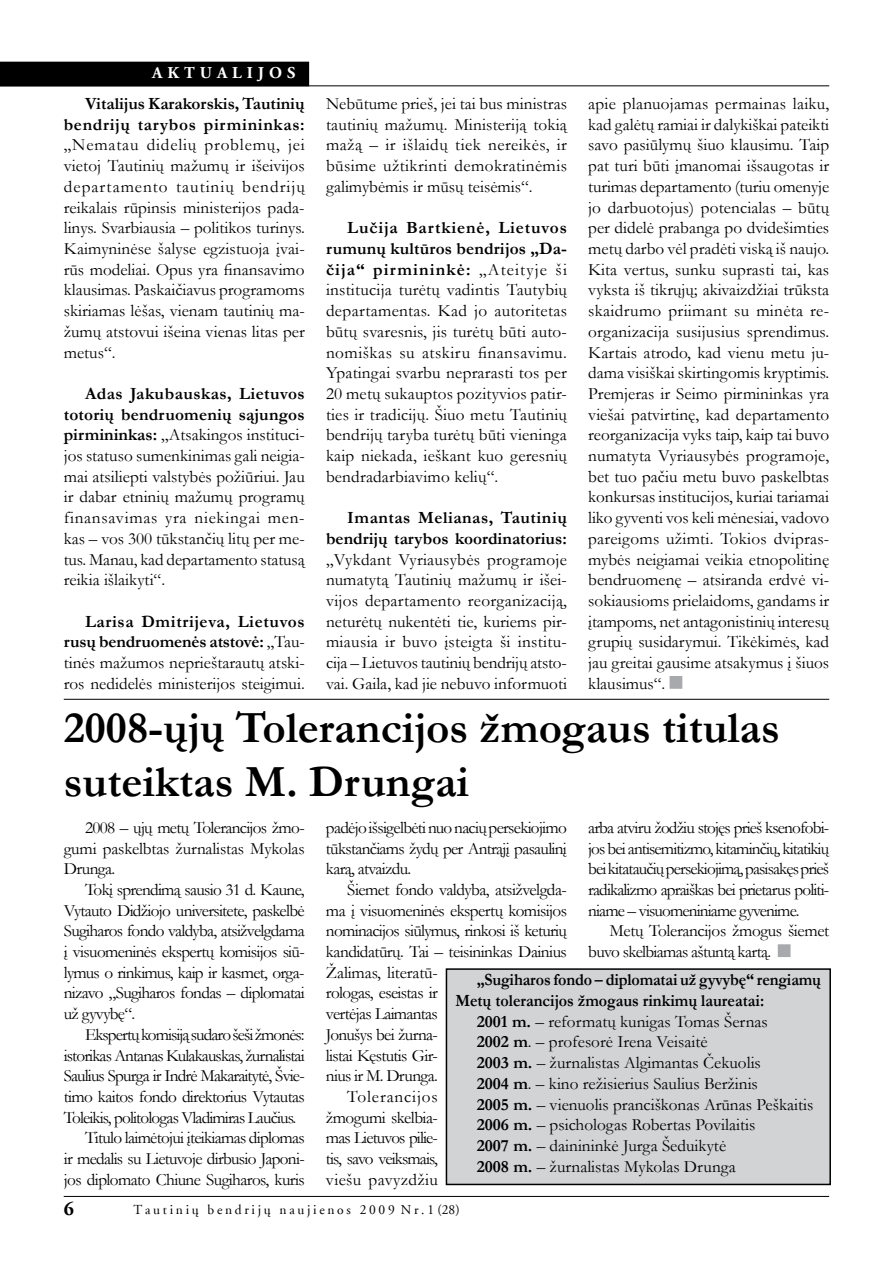
<style>
.page{position:relative;width:893px;height:1263px;background:#fff}
.page>*{position:absolute;margin:0;border:0;box-sizing:border-box;transform-origin:0 0}
.t1{font:700 45px/54px "Garamond";color:#000}
.t2{font:700 19.5px "Garamond LT";color:#000}
.t3{font:17.25px/20.7px "Garamond";letter-spacing:-.04em;color:#000;text-align:justify}
.t4{font:17.25px "Garamond";color:#000}
.t5{font:700 17.25px "Garamond";color:#000;scale:.93 1}
.t6{font:17.25px "Garamond";letter-spacing:-.01em;color:#000}
.t7{font:17.25px "Garamond";letter-spacing:-.02em;color:#000}
.t8{font:17.25px "Garamond";letter-spacing:.02em;color:#000}
.t9{font:17.25px "Garamond";letter-spacing:.05em;color:#000}
.t10{font:700 16.5px "Adobe Garamond Pro";letter-spacing:.3em;color:#fff}
.t11{font:13.5px "Garamond LT";letter-spacing:.2em;color:#000}
.s1{font-weight:700}
</style>
<div class="page">
<hr style="left:64px;top:1196px;width:765px;height:1px;background:#000">
<hr style="left:0;top:85px;width:829px;height:1px;background:#000">
<div style="left:446px;top:969px;width:384px;height:215px;background:#d1d3d4"></div>
<div style="left:446px;top:968px;width:385px;height:217px;border:2px solid #000"></div>
<hr style="left:64px;top:699px;width:765px;height:1px;background:#000">
<div style="left:0;top:62px;width:309px;height:23px;background:#000"></div>
<div style="left:670px;top:676px;width:12px;height:13px;background:#a7a9ac;border:2px solid #a7a9ac"></div>
<div style="left:778px;top:944px;width:12px;height:13px;background:#a7a9ac;border:2px solid #a7a9ac"></div>
<p class="t10" style="left:152px;top:63px;width:145px">AKTUALIJOS</p>
<p class="t3" style="left:64px;top:93px;width:243px;text-indent:21px"><span class="s1">Vitalijus Karakorskis, Tautinių bendrijų tarybos pirmininkas: </span>„Nematau didelių problemų, jei vietoj Tautinių mažumų ir išeivijos departamento tautinių bendrijų reikalais rūpinsis ministerijos pada&shy;linys. Svarbiausia – politikos turinys.<br>Kaimyninėse šalyse egzistuoja įvai&shy;rūs modeliai. Opus yra finansavimo klausimas. Paskaičiavus programoms skiriamas lėšas, vienam tautinių ma&shy;žumų atstovui išeina vienas litas per metus“.</p>
<p class="t3" style="left:64px;top:383px;width:242px;text-indent:21px"><span class="s1">Adas Jakubauskas, Lietuvos totorių bendruomenių sąjungos pirmininkas:</span> „Atsakingos instituci&shy;jos statuso sumenkinimas gali neigia&shy;mai atsiliepti valstybės požiūriui. Jau ir dabar etninių mažumų programų finansavimas yra niekingai men&shy;kas – vos 300 tūkstančių litų per me&shy;tus. Manau, kad departamento statusą reikia išlaikyti“.</p>
<p class="t3" style="left:64px;top:610px;width:243px;text-indent:21px"><span class="s1">Larisa Dmitrijeva, Lietuvos rusų bendruomenės atstovė:</span> „Tau&shy;tinės mažumos neprieštarautų atski&shy;ros nedidelės ministerijos steigimui.</p>
<p class="t3" style="left:326px;top:93px;width:242px">Nebūtume prieš, jei tai bus ministras tautinių mažumų. Ministeriją tokią mažą – ir išlaidų tiek nereikės, ir būsime užtikrinti demokratinėmis galimybėmis ir mūsų teisėmis“.</p>
<p class="t3" style="left:326px;top:217px;width:242px;text-indent:21px"><span class="s1">Lučija Bartkienė, Lietuvos rumunų kultūros bendrijos „Da&shy;čija“ pirmininkė:</span> „Ateityje ši institucija turėtų vadintis Tautybių departamentas. Kad jo autoritetas būtų svaresnis, jis turėtų būti auto&shy;nomiškas su atskiru finansavimu.<br>Ypatingai svarbu neprarasti tos per 20 metų sukauptos pozityvios patir&shy;ties ir tradicijų. Šiuo metu Tautinių bendrijų taryba turėtų būti vieninga kaip niekada, ieškant kuo geresnių bendradarbiavimo kelių“.</p>
<p class="t3" style="left:326px;top:507px;width:243px;text-indent:21px"><span class="s1">Imantas Melianas, Tautinių bendrijų tarybos koordinatorius: </span>„Vykdant Vyriausybės programoje numatytą Tautinių mažumų ir išei&shy;vijos departamento reorganizaciją, neturėtų nukentėti tie, kuriems pir&shy;miausia ir buvo įsteigta ši institu&shy;cija – Lietuvos tautinių bendrijų atsto&shy;vai. Gaila, kad jie nebuvo informuoti</p>
<p class="t3" style="left:588px;top:93px;width:243px">apie planuojamas permainas laiku, kad galėtų ramiai ir dalykiškai pateikti savo pasiūlymų šiuo klausimu. Taip pat turi būti įmanomai išsaugotas ir turimas departamento (turiu omenyje jo darbuotojus) potencialas – būtų per didelė prabanga po dvidešimties metų darbo vėl pradėti viską iš naujo.<br>Kita vertus, sunku suprasti tai, kas vyksta iš tikrųjų; akivaizdžiai trūksta skaidrumo priimant su minėta re&shy;organizacija susijusius sprendimus.<br>Kartais atrodo, kad vienu metu ju&shy;dama visiškai skirtingomis kryptimis.<br>Premjeras ir Seimo pirmininkas yra viešai patvirtinę, kad departamento reorganizacija vyks taip, kaip tai buvo numatyta Vyriausybės programoje, bet tuo pačiu metu buvo paskelbtas konkursas institucijos, kuriai tariamai liko gyventi vos keli mėnesiai, vadovo pareigoms užimti. Tokios dvipras&shy;mybės neigiamai veikia etnopolitinę bendruomenę – atsiranda erdvė vi&shy;sokiausioms prielaidoms, gandams ir įtampoms, net antagonistinių interesų grupių susidarymui. Tikėkimės, kad jau greitai gausime atsakymus į šiuos klausimus“.</p>
<p class="t1" style="left:64px;top:701px;width:718px">2008-ųjų Tolerancijos žmogaus titulas suteiktas M. Drungai</p>
<p class="t3" style="left:326px;top:817px;width:242px">padėjo išsigelbėti nuo nacių persekiojimo</p>
<p class="t3" style="left:326px;top:837px;width:242px">tūkstančiams žydų per Antrąjį pasaulinį</p>
<p class="t3" style="left:326px;top:858px;width:87px">karą, atvaizdu.</p>
<p class="t3" style="left:347px;top:879px;width:221px">Šiemet fondo valdyba, atsižvelgda-</p>
<p class="t3" style="left:326px;top:899px;width:242px">ma į visuomeninės ekspertų komisijos</p>
<p class="t3" style="left:326px;top:920px;width:242px">nominacijos siūlymus, rinkosi iš keturių</p>
<p class="t3" style="left:326px;top:941px;width:242px">kandidatūrų. Tai – teisininkas Dainius</p>
<p class="t6" style="left:326px;top:961px;width:113px">Žalimas, literatū-</p>
<p class="t3" style="left:326px;top:982px;width:113px">rologas, eseistas ir</p>
<p class="t3" style="left:326px;top:1003px;width:113px">vertėjas Laimantas</p>
<p class="t3" style="left:326px;top:1024px;width:113px">Jonušys bei žurna-</p>
<p class="t3" style="left:326px;top:1044px;width:113px">listai Kęstutis Gir-</p>
<p class="t3" style="left:326px;top:1065px;width:113px">nius ir M. Drunga.</p>
<p class="t9" style="left:347px;top:1085px;width:92px">Tolerancijos</p>
<p class="t3" style="left:326px;top:1106px;width:113px">žmogumi skelbia-</p>
<p class="t3" style="left:326px;top:1127px;width:113px">mas Lietuvos pilie-</p>
<p class="t3" style="left:326px;top:1148px;width:113px">tis, savo veiksmais,</p>
<p class="t8" style="left:326px;top:1168px;width:113px">viešu pavyzdžiu</p>
<p class="t3" style="left:588px;top:817px;width:242px">arba atviru žodžiu stojęs prieš ksenofobi-</p>
<p class="t3" style="left:588px;top:837px;width:242px">jos bei antisemitizmo, kitaminčių, kitatikių</p>
<p class="t3" style="left:588px;top:858px;width:242px">bei kitataučių persekiojimą, pasisakęs prieš</p>
<p class="t3" style="left:588px;top:879px;width:242px">radikalizmo apraiškas bei prietarus politi-</p>
<p class="t3" style="left:588px;top:899px;width:213px">niame – visuomeniniame gyvenime.</p>
<p class="t7" style="left:609px;top:919px;width:221px">Metų Tolerancijos žmogus šiemet</p>
<p class="t3" style="left:588px;top:941px;width:184px">buvo skelbiamas aštuntą kartą.</p>
<p class="t3" style="left:85px;top:817px;width:221px">2008 – ųjų metų Tolerancijos žmo-</p>
<p class="t6" style="left:64px;top:836px;width:242px">gumi paskelbtas žurnalistas Mykolas</p>
<p class="t3" style="left:64px;top:858px;width:53px">Drunga.</p>
<p class="t3" style="left:85px;top:879px;width:221px">Tokį sprendimą sausio 31 d. Kaune,</p>
<p class="t3" style="left:64px;top:899px;width:242px">Vytauto Didžiojo universitete, paskelbė</p>
<p class="t3" style="left:64px;top:920px;width:242px">Sugiharos fondo valdyba, atsižvelgdama</p>
<p class="t3" style="left:64px;top:941px;width:243px">į visuomeninės ekspertų komisijos siū-</p>
<p class="t3" style="left:64px;top:961px;width:242px">lymus o rinkimus, kaip ir kasmet, orga-</p>
<p class="t3" style="left:64px;top:982px;width:242px">nizavo „Sugiharos fondas – diplomatai</p>
<p class="t3" style="left:64px;top:1003px;width:73px">už gyvybę“.</p>
<p class="t3" style="left:85px;top:1024px;width:221px">Ekspertų komisiją sudaro šeši žmonės:</p>
<p class="t3" style="left:64px;top:1044px;width:242px">istorikas Antanas Kulakauskas, žurnalistai</p>
<p class="t3" style="left:64px;top:1065px;width:242px">Saulius Spurga ir Indrė Makaraitytė, Švie-</p>
<p class="t3" style="left:64px;top:1086px;width:242px">timo kaitos fondo direktorius Vytautas</p>
<p class="t3" style="left:64px;top:1106px;width:234px">Toleikis, politologas Vladimiras Laučius.</p>
<p class="t3" style="left:85px;top:1127px;width:221px">Titulo laimėtojui įteikiamas diplomas</p>
<p class="t3" style="left:64px;top:1148px;width:242px">ir medalis su Lietuvoje dirbusio Japoni-</p>
<p class="t3" style="left:64px;top:1168px;width:242px">jos diplomato Chiune Sugiharos, kuris</p>
<p class="t5" style="left:477px;top:968px;width:372px">„Sugiharos fondo – diplomatai už gyvybę“ rengiamų</p>
<p class="t5" style="left:455px;top:989px;width:334px">Metų tolerancijos žmogaus rinkimų laureatai:</p>
<p class="t4" style="left:477px;top:1010px;width:293px"><span class="s1">2001 m.</span> – reformatų kunigas Tomas Šernas</p>
<p class="t4" style="left:477px;top:1030px;width:232px"><span class="s1">2002 m</span>. – profesorė Irena Veisaitė</p>
<p class="t4" style="left:477px;top:1051px;width:286px"><span class="s1">2003 m.</span> – žurnalistas Algimantas Čekuolis</p>
<p class="t4" style="left:477px;top:1072px;width:283px"><span class="s1">2004 m</span>. – kino režisierius Saulius Beržinis</p>
<p class="t4" style="left:477px;top:1092px;width:338px"><span class="s1">2005 m.</span> – vienuolis pranciškonas Arūnas Peškaitis</p>
<p class="t4" style="left:477px;top:1113px;width:280px"><span class="s1">2006 m.</span> – psichologas Robertas Povilaitis</p>
<p class="t4" style="left:477px;top:1134px;width:251px"><span class="s1">2007 m.</span> – dainininkė Jurga Šeduikytė</p>
<p class="t4" style="left:477px;top:1154px;width:261px"><span class="s1">2008 m.</span> – žurnalistas Mykolas Drunga</p>
<p class="t2" style="left:64px;top:1196px;width:12px">6</p>
<p class="t11" style="left:134px;top:1202px;width:328px">Tautiniø bendrijø naujienos 2009 Nr.1 (28)</p>
</div>
